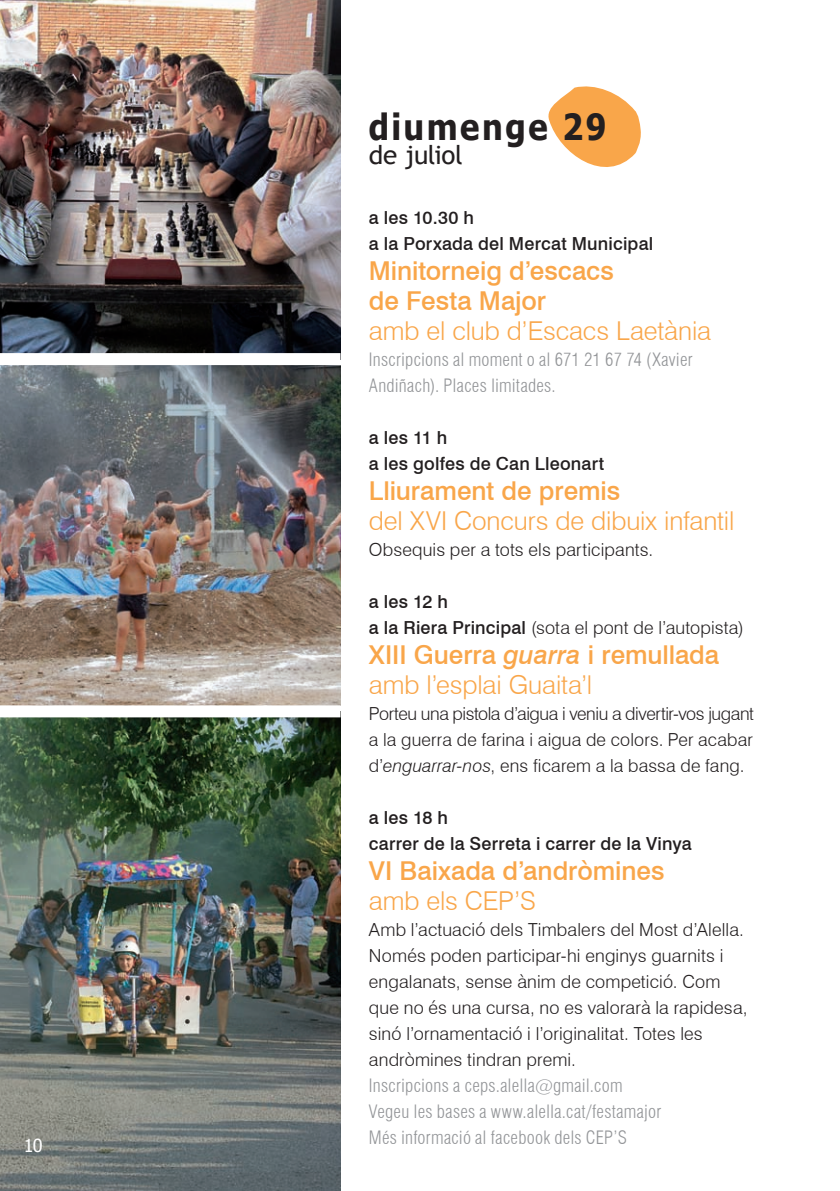
<style>
.page{position:relative;width:840px;height:1191px;background:#fff}
.page>*{position:absolute;margin:0;border:0;box-sizing:border-box;transform-origin:0 0}
.t1{font:700 36px "Tahoma";letter-spacing:.075em;color:#231f20;scale:.9 1}
.t2{font:500 26px/30px "Swiss 721 BT";color:#f9a64a}
.t3{font:300 26px "Swiss 721 BT";letter-spacing:-.005em;color:#f9a64a}
.t4{font:26px "Trebuchet MS";letter-spacing:-.015em;color:#231f20}
.t5{font:300 18px/26px "Swiss 721 BT";letter-spacing:.01em;color:#231f20}
.t6{font:300 condensed 18px/26px "Swiss 721 BT";letter-spacing:.01em;color:#939598}
.t7{font:500 18px/26px "Swiss 721 BT";letter-spacing:.01em;color:#231f20}
.t8{font:18px "Tahoma";color:#fff}
.s1{font-weight:500}
.s2{font-style:italic}
.s3{font-weight:300}
</style>
<div class="page">
<svg style="left:548px;top:86px;width:93px;height:81px"></svg>
<img style="left:0;top:365px;width:340px;height:340px">
<img style="left:0;top:717px;width:340px;height:474px">
<img style="left:0;top:0;width:340px;height:353px">
<p class="t8" style="left:24px;top:1133px;width:20px">10</p>
<h1 class="t1" style="left:368px;top:101px;width:265px">diumenge 29</h1>
<h2 class="t4" style="left:368px;top:139px;width:95px">de juliol</h2>
<p class="t7" style="left:368px;top:204px;width:286px">a les 10.30 h<br>a la Porxada del Mercat Municipal</p>
<h2 class="t2" style="left:368px;top:255px;width:246px">Minitorneig d’escacs de Festa Major</h2>
<h2 class="t3" style="left:368px;top:315px;width:343px">amb el club d’Escacs Laetània</h2>
<p class="t6" style="left:368px;top:346px;width:325px">Inscripcions al moment o al 671 21 67 74 (Xavier<br>Andiñach). Places limitades.</p>
<p class="t7" style="left:368px;top:424px;width:237px">a les 11 h<br>a les golfes de Can Lleonart</p>
<h2 class="t2" style="left:368px;top:475px;width:253px">Lliurament de premis</h2>
<h2 class="t3" style="left:368px;top:505px;width:367px">del XVI Concurs de dibuix infantil</h2>
<p class="t5" style="left:368px;top:536px;width:286px">Obsequis per a tots els participants.</p>
<p class="t5" style="left:368px;top:588px;width:376px"><span class="s1">a les 12 h<br>a la Riera Principal</span> (sota el pont de l’autopista)</p>
<h2 class="t2" style="left:368px;top:639px;width:351px">XIII Guerra <span class="s2">guarra</span> i remullada <span class="s3">amb l’esplai Guaita’l</span></h2>
<p class="t5" style="left:368px;top:700px;width:386px;text-align:justify">Porteu una pistola d’aigua i veniu a divertir-vos jugant a la guerra de farina i aigua de colors. Per acabar d’<span class="s2">enguarrar-nos</span>, ens ficarem a la bassa de fang.</p>
<p class="t7" style="left:368px;top:804px;width:324px">a les 18 h<br>carrer de la Serreta i carrer de la Vinya</p>
<h2 class="t2" style="left:368px;top:855px;width:297px">VI Baixada d’andròmines</h2>
<h2 class="t3" style="left:368px;top:885px;width:168px">amb els CEP’S</h2>
<p class="t5" style="left:368px;top:916px;width:380px">Amb l’actuació dels Timbalers del Most d’Alella.<br>Només poden participar-hi enginys guarnits i engalanats, sense ànim de competició. Com que no és una cursa, no es valorarà la rapidesa, sinó l’ornamentació i l’originalitat. Totes les andròmines tindran premi.</p>
<p class="t6" style="left:368px;top:1072px;width:294px">Inscripcions a ceps.alella@gmail.com<br>Vegeu les bases a www.alella.cat/festamajor<br>Més informació al facebook dels cep’s</p>
</div>
